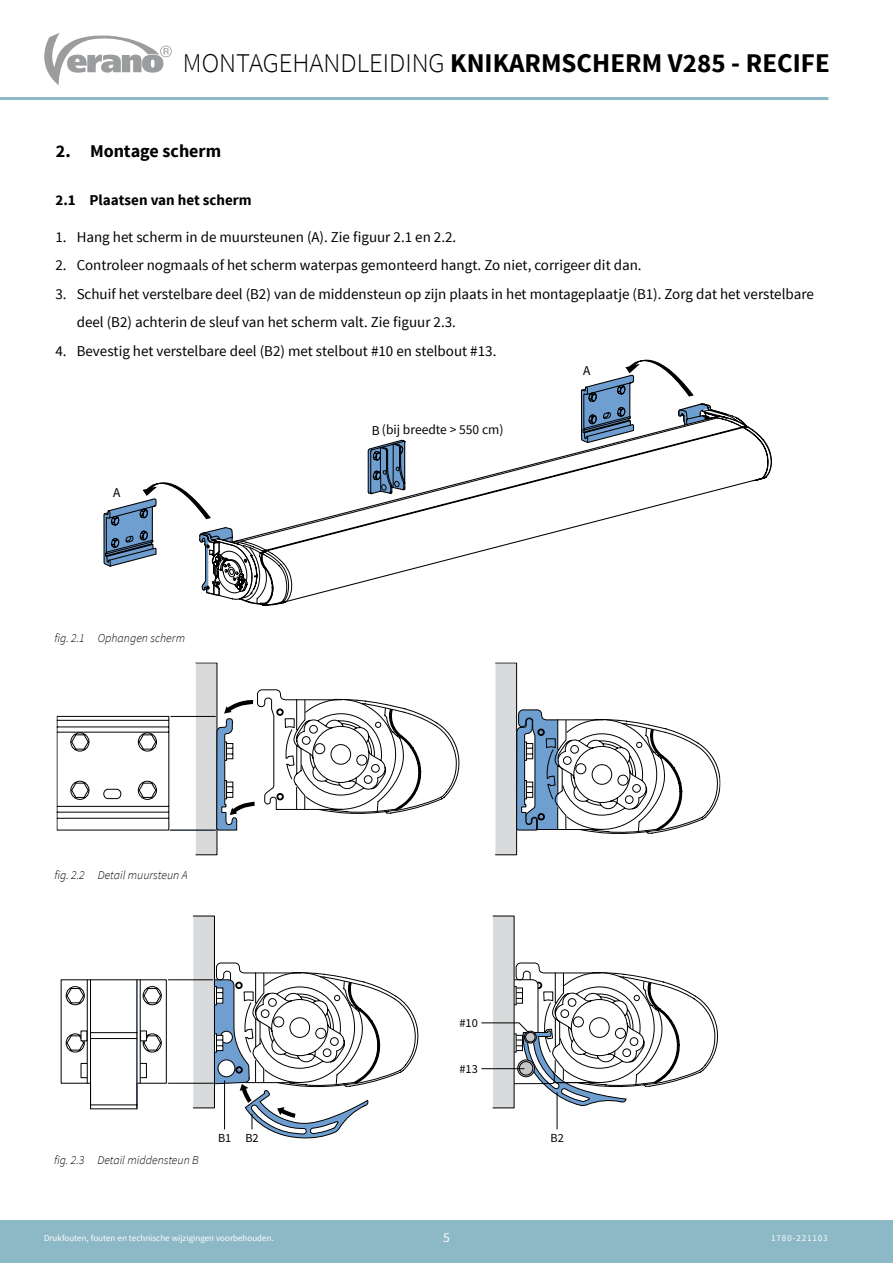
<style>
.page{position:relative;width:893px;height:1263px;background:#fff}
.page>*{position:absolute;margin:0;border:0;box-sizing:border-box;transform-origin:0 0}
.t1{font:700 27px "Source Sans Pro";color:#000}
.t2{font:700 18px "Source Sans Pro";color:#000}
.t3{font:15px/28.5px "Source Sans Pro";color:#000}
.t4{font:700 15px "Source Sans Pro";color:#000}
.t5{font:13.5px "Source Sans Pro";color:#000}
.t6{font:13.5px "Source Sans Pro";color:#fff}
.t7{font:12.3px "Source Sans Pro";color:#000}
.t8{font:italic 300 12px "Source Sans Pro";color:#000}
.t9{font:9px "Source Sans Pro";color:#fff}
.t10{font:9px "Source Sans Pro";letter-spacing:.1em;color:#fff}
.s1{font-weight:300}
</style>
<div class="page">
<svg style="left:44px;top:33px;width:128px;height:52px"></svg>
<hr style="left:0;top:97px;width:828px;height:3px;background:#8db8c5">
<div style="left:0;top:1220px;width:893px;height:43px;background:#8db8c5"></div>
<svg style="left:60px;top:979px;width:107px;height:131px"></svg>
<svg style="left:81px;top:1030px;width:6px;height:11px"></svg>
<div style="left:140px;top:1030px;width:7px;height:11px;background:#fff;border:1px solid #000"></div>
<hr style="left:557px;top:1092px;width:1px;height:37px;background:#000">
<div style="left:193px;top:915px;width:22px;height:193px;background:#d9dadb"></div>
<hr style="left:168px;top:979px;width:45px;height:1px;background:#000">
<hr style="left:168px;top:1083px;width:45px;height:1px;background:#000">
<svg style="left:492px;top:915px;width:23px;height:194px"></svg>
<svg style="left:213px;top:915px;width:206px;height:224px"></svg>
<svg style="left:481px;top:962px;width:237px;height:145px"></svg>
<div style="left:195px;top:662px;width:22px;height:193px;background:#d9dadb"></div>
<hr style="left:171px;top:716px;width:44px;height:1px;background:#000">
<hr style="left:170px;top:830px;width:46px;height:1px;background:#000">
<div style="left:495px;top:662px;width:22px;height:193px;background:#d9dadb;border:1px solid #000"></div>
<svg style="left:57px;top:715px;width:113px;height:116px"></svg>
<svg style="left:216px;top:689px;width:504px;height:167px"></svg>
<svg style="left:103px;top:482px;width:106px;height:112px"></svg>
<svg style="left:213px;top:409px;width:559px;height:196px"></svg>
<svg style="left:580px;top:360px;width:133px;height:84px"></svg>
<h1 class="t1" style="left:183px;top:46px;width:648px"><span class="s1">MONTAGEHANDLEIDING</span> KNIKARMSCHERM V285 - RECIFE</h1>
<p class="t2" style="left:56px;top:139px;width:167px">2. Montage scherm</p>
<p class="t4" style="left:55px;top:190px;width:198px">2.1 Plaatsen van het scherm</p>
<p class="t3" style="left:55px;top:223px;width:402px">1. Hang het scherm in de muursteunen (A). Zie figuur 2.1 en 2.2.</p>
<p class="t3" style="left:55px;top:251px;width:588px">2. Controleer nogmaals of het scherm waterpas gemonteerd hangt. Zo niet, corrigeer dit dan.</p>
<p class="t3" style="left:77px;top:280px;width:739px;text-indent:-21px">3. Schuif het verstelbare deel (B2) van de middensteun op zijn plaats in het montageplaatje (B1). Zorg dat het verstelbare deel (B2) achterin de sleuf van het scherm valt. Zie figuur 2.3.</p>
<p class="t3" style="left:55px;top:337px;width:442px">4. Bevestig het verstelbare deel (B2) met stelbout #10 en stelbout #13.</p>
<p class="t5" style="left:113px;top:484px;width:9px">A</p>
<p class="t8" style="left:54px;top:630px;width:132px">fig. 2.1 Ophangen scherm</p>
<p class="t5" style="left:372px;top:421px;width:133px">B (bij breedte &gt; 550 cm)</p>
<p class="t5" style="left:583px;top:362px;width:9px">A</p>
<p class="t8" style="left:54px;top:867px;width:135px">fig. 2.2 Detail muursteun A</p>
<p class="t7" style="left:459px;top:1015px;width:20px">#10</p>
<p class="t7" style="left:459px;top:1061px;width:20px">#13</p>
<p class="t8" style="left:54px;top:1153px;width:147px">fig. 2.3 Detail middensteun B</p>
<p class="t7" style="left:218px;top:1130px;width:42px">B1 B2</p>
<p class="t7" style="left:551px;top:1130px;width:15px">B2</p>
<p class="t9" style="left:44px;top:1233px;width:231px">Drukfouten, fouten en technische wijzigingen voorbehouden.</p>
<p class="t6" style="left:443px;top:1229px;width:8px">5</p>
<p class="t10" style="left:771px;top:1233px;width:58px">1780-221103</p>
</div>
